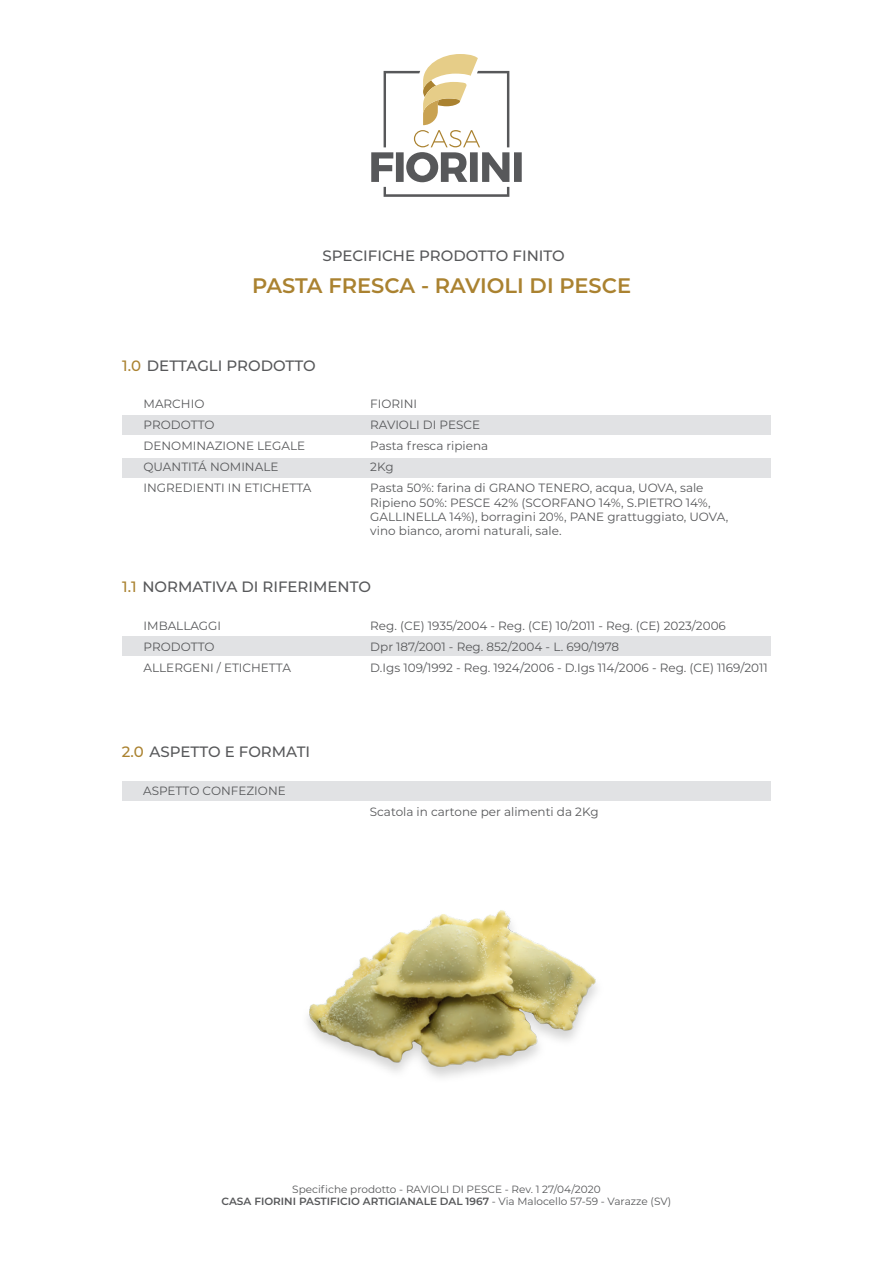
<style>
.page{position:relative;width:893px;height:1263px;background:#fff}
.page>*{position:absolute;margin:0;border:0;box-sizing:border-box;transform-origin:0 0}
.t1{font:600 21px "Montserrat";color:#aa8230}
.t2{font:500 15px "Montserrat";color:#57585a}
.t3{font:12px/21px "Montserrat";color:#57585a}
.t4{font:10.5px/12.6px "Montserrat";color:#57585a;text-align:center}
.s1{color:#aa8230}
.s2{font-weight:600}
</style>
<div class="page">
<div style="left:122px;top:415px;width:649px;height:19px;background:#e1e2e4"></div>
<div style="left:122px;top:637px;width:649px;height:19px;background:#e1e2e4"></div>
<div style="left:122px;top:781px;width:648px;height:20px;background:#e1e2e4"></div>
<div style="left:122px;top:458px;width:649px;height:19px;background:#e1e2e4"></div>
<svg style="left:371px;top:54px;width:151px;height:143px"></svg>
<img style="left:307px;top:910px;width:290px;height:168px">
<p class="t2" style="left:322px;top:245px;width:244px">SPECIFICHE PRODOTTO FINITO</p>
<h1 class="t1" style="left:252px;top:270px;width:381px">PASTA FRESCA - RAVIOLI DI PESCE</h1>
<p class="t2" style="left:122px;top:355px;width:195px"><span class="s1">1.0</span> DETTAGLI PRODOTTO</p>
<p class="t3" style="left:144px;top:393px;width:169px">MARCHIO<br>PRODOTTO<br>DENOMINAZIONE LEGALE<br>QUANTITÁ NOMINALE<br>INGREDIENTI IN ETICHETTA</p>
<p class="t3" style="left:370px;top:393px;width:335px">FIORINI<br>RAVIOLI DI PESCE<br>Pasta fresca ripiena<br>2Kg<br>Pasta 50%: farina di GRANO TENERO, acqua, UOVA, sale</p>
<p class="t3" style="left:370px;top:495px;width:359px;line-height:14.4px">Ripieno 50%: PESCE 42% (SCORFANO 14%, S.PIETRO 14%,<br>GALLINELLA 14%), borragini 20%, PANE grattuggiato, UOVA, vino bianco, aromi naturali, sale.</p>
<p class="t2" style="left:122px;top:576px;width:250px"><span class="s1">1.1</span> NORMATIVA DI RIFERIMENTO</p>
<p class="t3" style="left:144px;top:615px;width:149px">IMBALLAGGI<br>PRODOTTO<br>ALLERGENI / ETICHETTA</p>
<p class="t2" style="left:122px;top:741px;width:190px"><span class="s1">2.0</span> ASPETTO E FORMATI</p>
<p class="t3" style="left:143px;top:780px;width:144px">ASPETTO CONFEZIONE</p>
<p class="t3" style="left:370px;top:615px;width:399px">Reg. (CE) 1935/2004 - Reg. (CE) 10/2011 - Reg. (CE) 2023/2006<br>Dpr 187/2001 - Reg. 852/2004 - L. 690/1978<br>D.Igs 109/1992 - Reg. 1924/2006 - D.Igs 114/2006 - Reg. (CE) 1169/2011</p>
<p class="t3" style="left:370px;top:801px;width:230px">Scatola in cartone per alimenti da 2Kg</p>
<p class="t4" style="left:222px;top:1182px;width:451px">Specifiche prodotto - RAVIOLI DI PESCE - Rev. 1 27/04/2020<br><span class="s2">CASA FIORINI PASTIFICIO ARTIGIANALE DAL 1967</span> - Via Malocello 57-59 - Varazze (SV)</p>
</div>
